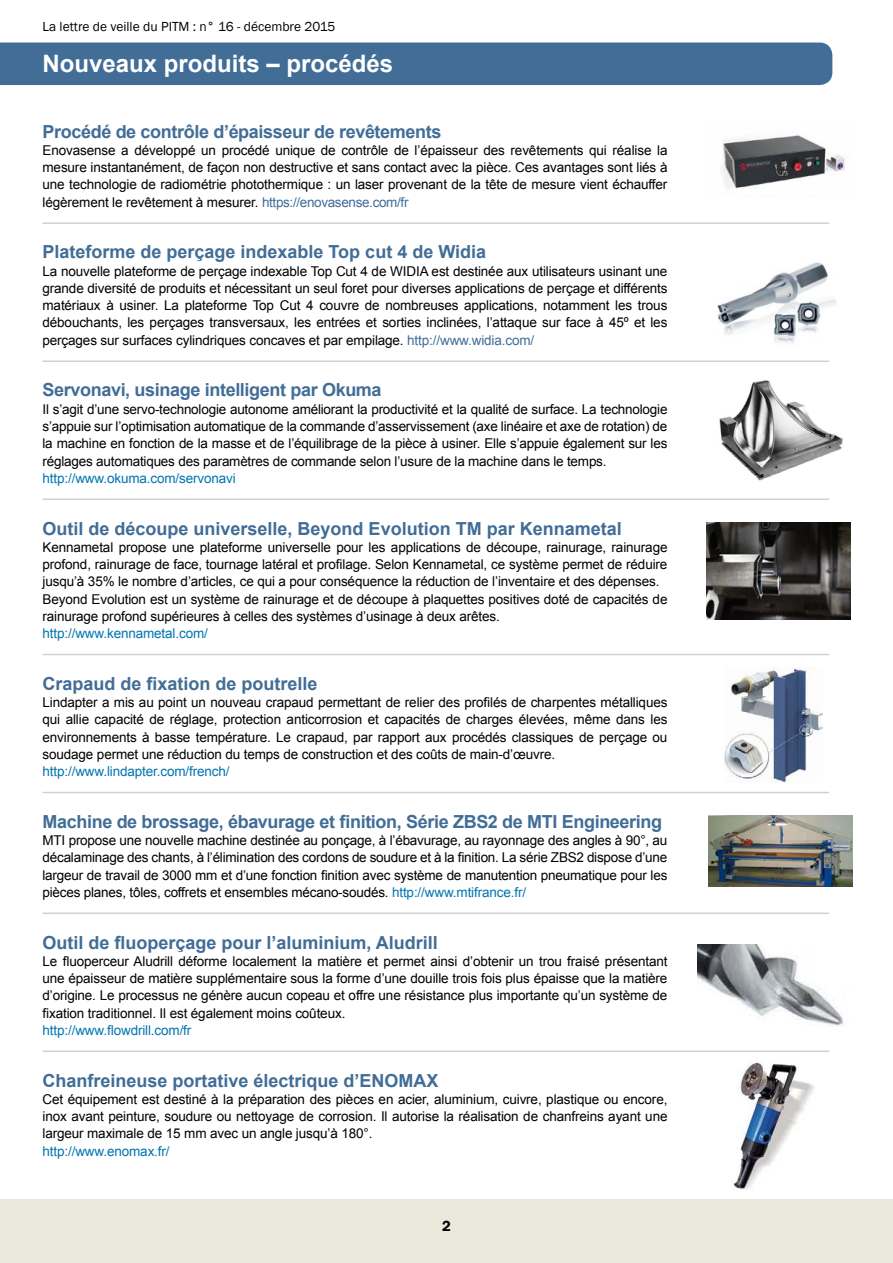
<style>
.page{position:relative;width:893px;height:1263px;background:#fff}
.page>*{position:absolute;margin:0;border:0;box-sizing:border-box;transform-origin:0 0}
.t1{font:700 24px "Arial";color:#fff}
.t2{font:700 18px "Arial";color:#416d97}
.t3{font:700 18px "Arial";letter-spacing:-.02em;color:#416d97}
.t4{font:600 15px "Franklin Gothic";color:#000}
.t5{font:13.5px/17.2px "Arial";letter-spacing:-.01em;color:#000;text-align:justify}
.t6{font:13.5px "Arial";letter-spacing:-.01em;color:#0075b0}
.t7{font:13.5px "Franklin Gothic";color:#000}
.s1{color:#416d97}
.s2{color:#0075b0}
</style>
<div class="page">
<div style="left:0;top:1199px;width:893px;height:64px;background:#e9e8da"></div>
<div style="left:0;top:43px;width:832px;height:42px;background:#416d97"></div>
<hr style="left:43px;top:222px;width:786px;height:2px;background:#d0d1d2">
<hr style="left:43px;top:360px;width:786px;height:2px;background:#d0d1d2">
<hr style="left:43px;top:498px;width:786px;height:2px;background:#d0d1d2">
<hr style="left:43px;top:654px;width:786px;height:1px;background:#d0d1d2">
<hr style="left:43px;top:792px;width:786px;height:1px;background:#d0d1d2">
<hr style="left:43px;top:912px;width:786px;height:2px;background:#d0d1d2">
<hr style="left:43px;top:1050px;width:786px;height:2px;background:#d0d1d2">
<img style="left:722px;top:135px;width:123px;height:54px">
<img style="left:717px;top:262px;width:119px;height:81px">
<img style="left:719px;top:380px;width:124px;height:101px">
<img style="left:706px;top:523px;width:144px;height:96px">
<img style="left:724px;top:668px;width:98px;height:115px">
<img style="left:708px;top:815px;width:144px;height:71px">
<img style="left:698px;top:944px;width:145px;height:82px">
<img style="left:733px;top:1062px;width:81px;height:128px">
<p class="t7" style="left:43px;top:18px;width:294px">La lettre de veille du PITM : n° 16 - décembre 2015</p>
<h1 class="t1" style="left:43px;top:48px;width:352px">Nouveaux produits – procédés</h1>
<h2 class="t3" style="left:43px;top:119px;width:400px">Procédé de contrôle d’épaisseur de revêtements</h2>
<p class="t5" style="left:43px;top:142px;width:627px">Enovasense a développé un procédé unique de contrôle de l’épaisseur des revêtements qui réalise la mesure instantanément, de façon non destructive et sans contact avec la pièce. Ces avantages sont liés à une technologie de radiométrie photothermique : un laser provenant de la tête de mesure vient échauffer légèrement le revêtement à mesurer. <span class="s1">https://enovasense.com/fr</span></p>
<h2 class="t2" style="left:43px;top:240px;width:445px">Plateforme de perçage indexable Top cut 4 de Widia</h2>
<p class="t5" style="left:43px;top:262px;width:626px">La nouvelle plateforme de perçage indexable Top Cut 4 de WIDIA est destinée aux utilisateurs usinant une grande diversité de produits et nécessitant un seul foret pour diverses applications de perçage et différents matériaux à usiner. La plateforme Top Cut 4 couvre de nombreuses applications, notamment les trous débouchants, les perçages transversaux, les entrées et sorties inclinées, l’attaque sur face à 45º et les perçages sur surfaces cylindriques concaves et par empilage. <span class="s1">http://www.widia.com/</span></p>
<h2 class="t3" style="left:43px;top:378px;width:341px">Servonavi, usinage intelligent par Okuma</h2>
<p class="t5" style="left:43px;top:400px;width:626px">Il s’agit d’une servo-technologie autonome améliorant la productivité et la qualité de surface. La technologie s’appuie sur l’optimisation automatique de la commande d’asservissement (axe linéaire et axe de rotation) de la machine en fonction de la masse et de l’équilibrage de la pièce à usiner. Elle s’appuie également sur les réglages automatiques des paramètres de commande selon l’usure de la machine dans le temps.</p>
<p class="t6" style="left:43px;top:469px;width:195px">http://www.okuma.com/servonavi</p>
<h2 class="t2" style="left:43px;top:516px;width:581px">Outil de découpe universelle, Beyond Evolution TM par Kennametal</h2>
<p class="t5" style="left:43px;top:538px;width:626px;text-align:left">Kennametal propose une plateforme universelle pour les applications de découpe, rainurage, rainurage profond, rainurage de face, tournage latéral et profilage. Selon Kennametal, ce système permet de réduire jusqu’à 35% le nombre d’articles, ce qui a pour conséquence la réduction de l’inventaire et des dépenses.<br>Beyond Evolution est un système de rainurage et de découpe à plaquettes positives doté de capacités de rainurage profond supérieures à celles des systèmes d’usinage à deux arêtes.</p>
<p class="t6" style="left:43px;top:624px;width:167px">http://www.kennametal.com/</p>
<h2 class="t2" style="left:43px;top:671px;width:277px">Crapaud de fixation de poutrelle</h2>
<p class="t5" style="left:43px;top:694px;width:626px">Lindapter a mis au point un nouveau crapaud permettant de relier des profilés de charpentes métalliques qui allie capacité de réglage, protection anticorrosion et capacités de charges élevées, même dans les environnements à basse température. Le crapaud, par rapport aux procédés classiques de perçage ou soudage permet une réduction du temps de construction et des coûts de main-d’œuvre.</p>
<p class="t6" style="left:43px;top:762px;width:189px">http://www.lindapter.com/french/</p>
<h2 class="t3" style="left:43px;top:809px;width:621px">Machine de brossage, ébavurage et finition, Série ZBS2 de MTI Engineering</h2>
<p class="t5" style="left:43px;top:832px;width:626px">MTI propose une nouvelle machine destinée au ponçage, à l’ébavurage, au rayonnage des angles à 90°, au décalaminage des chants, à l’élimination des cordons de soudure et à la finition. La série ZBS2 dispose d’une largeur de travail de 3000 mm et d’une fonction finition avec système de manutention pneumatique pour les pièces planes, tôles, coffrets et ensembles mécano-soudés. <span class="s2">http://www.mtifrance.fr/</span></p>
<h2 class="t2" style="left:43px;top:930px;width:397px">Outil de fluoperçage pour l’aluminium, Aludrill</h2>
<p class="t5" style="left:43px;top:952px;width:626px">Le fluoperceur Aludrill déforme localement la matière et permet ainsi d’obtenir un trou fraisé présentant une épaisseur de matière supplémentaire sous la forme d’une douille trois fois plus épaisse que la matière d’origine. Le processus ne génère aucun copeau et offre une résistance plus importante qu’un système de fixation traditionnel. Il est également moins coûteux.</p>
<p class="t6" style="left:43px;top:1021px;width:150px">http://www.flowdrill.com/fr</p>
<h2 class="t2" style="left:43px;top:1068px;width:398px">Chanfreineuse portative électrique d’ENOMAX</h2>
<p class="t5" style="left:43px;top:1090px;width:626px">Cet équipement est destiné à la préparation des pièces en acier, aluminium, cuivre, plastique ou encore, inox avant peinture, soudure ou nettoyage de corrosion. Il autorise la réalisation de chanfreins ayant une largeur maximale de 15 mm avec un angle jusqu’à 180°.</p>
<p class="t6" style="left:43px;top:1142px;width:129px">http://www.enomax.fr/</p>
<p class="t4" style="left:442px;top:1217px;width:10px">2</p>
</div>
